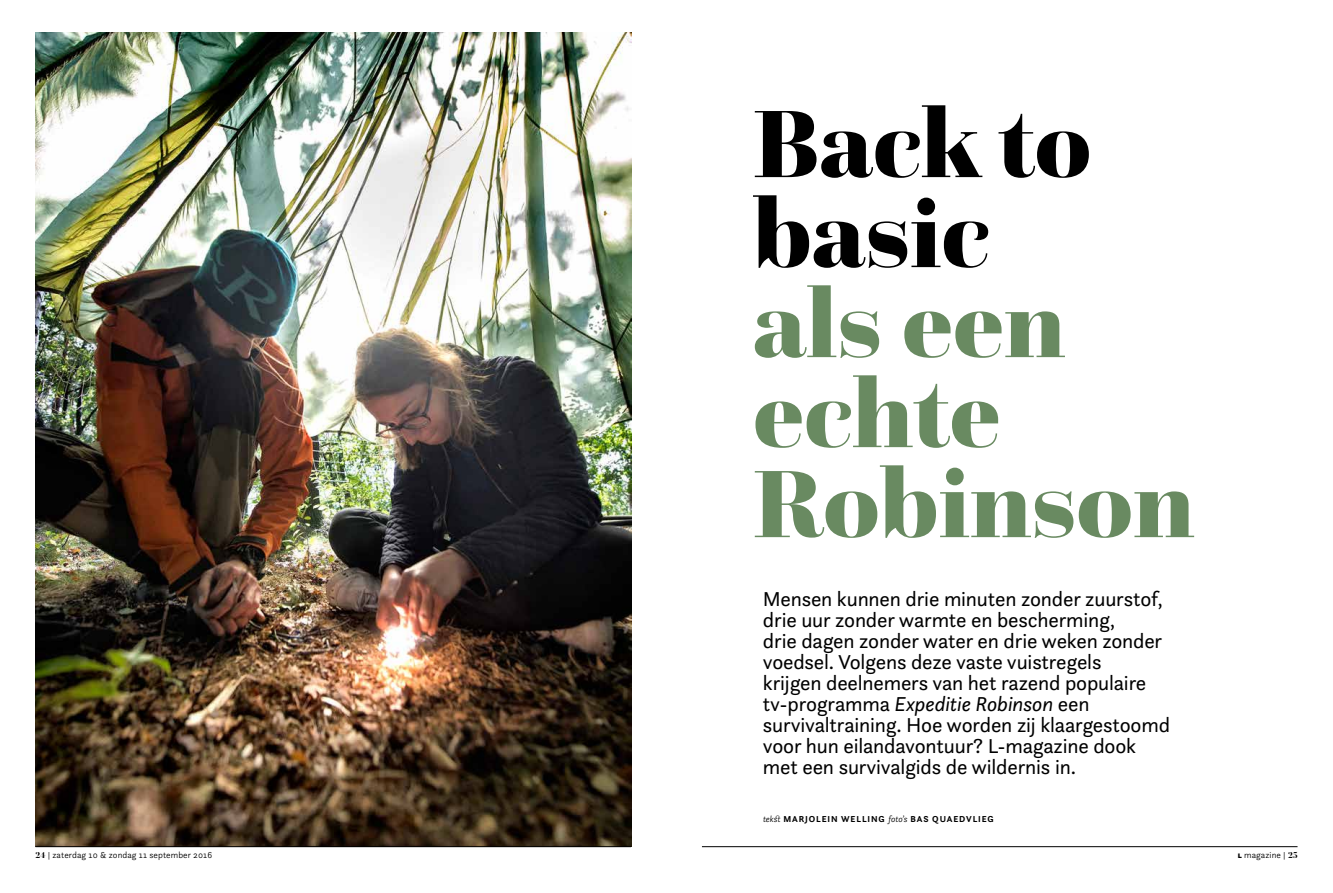
<style>
.page{position:relative;width:1333px;height:893px;background:#fff}
.page>*{position:absolute;margin:0;border:0;box-sizing:border-box;transform-origin:0 0}
.t1{font:900 100px/90px "Questa Grande";color:#698a61}
.t2{font:900 100px/90px "Questa Grande";color:#000}
.t3{font:21px/21px "Questa Sans";letter-spacing:-.01em;color:#000}
.t4{font:300 9px "Questa Sans";letter-spacing:.01em;color:#000}
.t5{font:700 9px "Questa Sans";letter-spacing:.1em;color:#000}
.s1{font-style:italic}
.s2{font-weight:300;font-style:italic}
.s3{font-family:"Questa Grande";font-weight:700}
.s4{font-weight:900}
</style>
<div class="page">
<hr style="left:702px;top:846px;width:595px;height:1px;background:#000">
<img style="left:35px;top:33px;width:596px;height:813px">
<hr style="left:35px;top:846px;width:596px;height:1px;background:#000">
<h1 class="t2" style="left:753px;top:97px;width:340px">Back to basic</h1>
<h1 class="t1" style="left:753px;top:277px;width:443px">als een echte<br>Robinson</h1>
<p class="t3" style="left:763px;top:588px;width:408px">Mensen kunnen drie minuten zonder zuurstof, drie uur zonder warmte en bescherming,<br>drie dagen zonder water en drie weken zonder voedsel. Volgens deze vaste vuistregels<br>krijgen deelnemers van het razend populaire tv-programma <span class="s1">Expeditie Robinson</span> een survivaltraining. Hoe worden zij klaargestoomd voor hun eilandavontuur? L-magazine dook met een survivalgids de wildernis in.</p>
<p class="t5" style="left:763px;top:813px;width:232px"><span class="s2">tekst</span> MARJOLEIN WELLING <span class="s2">foto’s</span> BAS QUAEDVLIEG</p>
<p class="t4" style="left:35px;top:849px;width:178px"><span class="s3">24</span> | zaterdag 10 &amp; zondag 11 september 2016</p>
<p class="t4" style="left:1237px;top:849px;width:61px"><span class="s4">l</span> magazine | <span class="s3">25</span></p>
</div>
